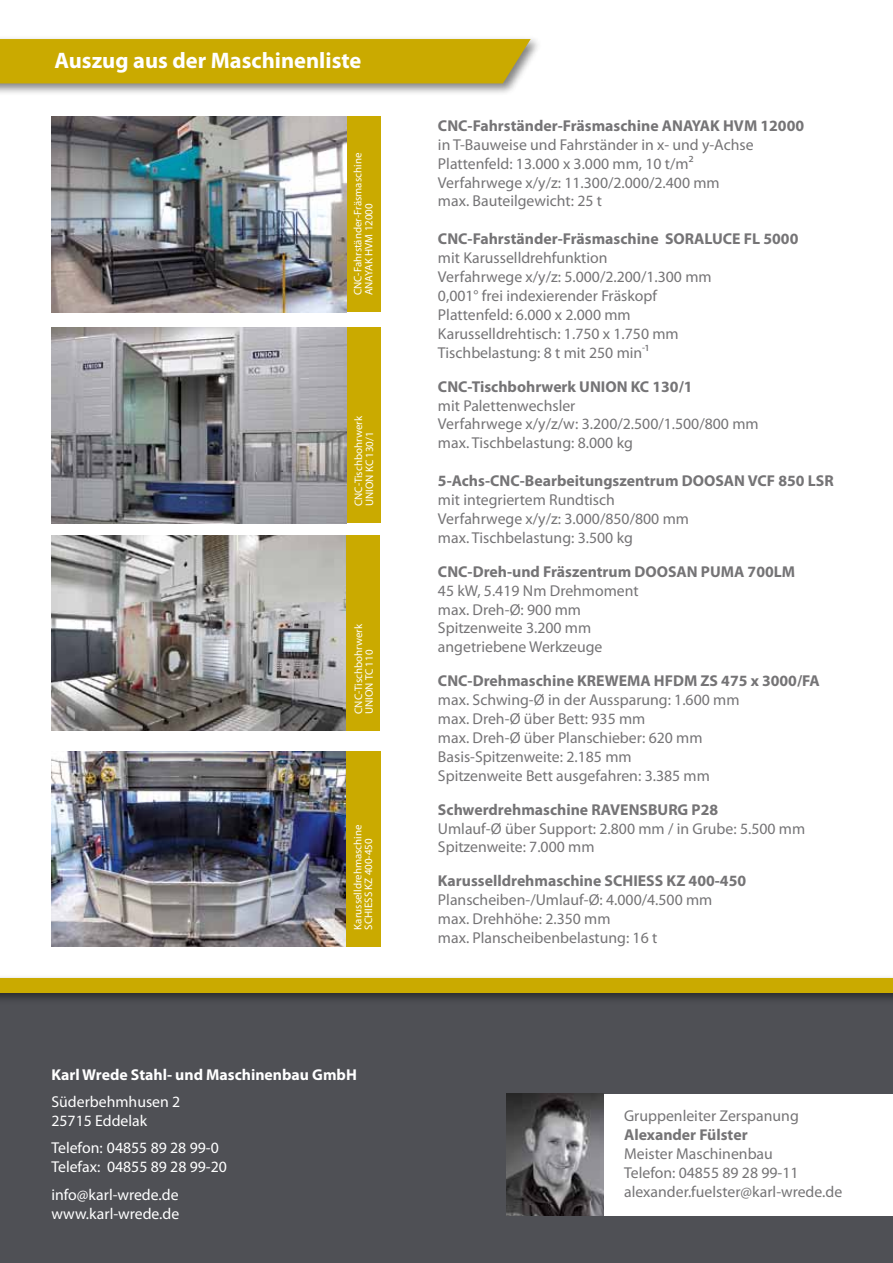
<style>
.page{position:relative;width:893px;height:1263px;background:#fff}
.page>*{position:absolute;margin:0;border:0;box-sizing:border-box;transform-origin:0 0}
.t1{font:700 22.5px "Myriad Pro";color:#fff}
.t2{font:15.75px/18.9px "Myriad Pro";color:#757476}
.t3{font:700 15.75px "Myriad Pro";color:#757476}
.t4{font:15.75px/18.9px "Myriad Pro";color:#fff}
.t5{font:700 15.75px "Myriad Pro";color:#fff}
.t6{font:10.95px/10.9px "Myriad Pro";color:#fff}
</style>
<div class="page">
<div style="left:0;top:985px;width:893px;height:278px;background:#4f5055"></div>
<div style="left:558px;top:1094px;width:335px;height:121px;background:#fff"></div>
<div style="left:0;top:35px;width:542px;height:61px;background:#000;opacity:.49"></div>
<div style="left:0;top:39px;width:531px;height:44px;background:#caaa00"></div>
<div style="left:346px;top:116px;width:34px;height:196px;background:#caaa00"></div>
<div style="left:346px;top:751px;width:34px;height:196px;background:#caaa00"></div>
<img style="left:51px;top:116px;width:295px;height:196px">
<img style="left:51px;top:751px;width:295px;height:196px">
<div style="left:346px;top:535px;width:34px;height:196px;background:#caaa00"></div>
<div style="left:346px;top:327px;width:34px;height:196px;background:#caaa00"></div>
<img style="left:51px;top:535px;width:295px;height:196px">
<img style="left:51px;top:327px;width:295px;height:196px">
<img style="left:507px;top:1094px;width:96px;height:121px">
<div style="left:0;top:974px;width:893px;height:31px;background:#000;opacity:.49"></div>
<div style="left:0;top:978px;width:893px;height:14px;background:#caaa00"></div>
<h1 class="t1" style="left:54px;top:46px;width:309px">Auszug aus der Maschinenliste</h1>
<p class="t6" style="left:352px;top:295px;width:144px;rotate:-90deg">CNC-Fahrständer-Fräsmaschine<br>ANAYAK HVM 12000</p>
<p class="t6" style="left:353px;top:506px;width:92px;rotate:-90deg">CNC-Tischbohrwerk<br>UNION KC 130/1</p>
<p class="t6" style="left:353px;top:714px;width:92px;rotate:-90deg">CNC-Tischbohrwerk<br>UNION TC 110</p>
<p class="t6" style="left:352px;top:930px;width:106px;rotate:-90deg">Karusselldrehmaschine<br>SCHIESS KZ 400-450</p>
<p class="t5" style="left:51px;top:1065px;width:307px">Karl Wrede Stahl- und Maschinenbau GmbH</p>
<p class="t4" style="left:51px;top:1092px;width:130px">Süderbehmhusen 2<br>25715 Eddelak</p>
<p class="t4" style="left:51px;top:1138px;width:177px">Telefon: 04855 89 28 99-0<br>Telefax: 04855 89 28 99-20</p>
<p class="t4" style="left:51px;top:1185px;width:129px">info@karl-wrede.de www.karl-wrede.de</p>
<p class="t3" style="left:438px;top:115px;width:368px">CNC-Fahrständer-Fräsmaschine ANAYAK HVM 12000</p>
<p class="t2" style="left:438px;top:135px;width:317px">in T-Bauweise und Fahrständer in x- und y-Achse Plattenfeld: 13.000 x 3.000 mm, 10 t/m2<br>Verfahrwege x/y/z: 11.300/2.000/2.400 mm max. Bauteilgewicht: 25 t</p>
<p class="t3" style="left:438px;top:229px;width:362px">CNC-Fahrständer-Fräsmaschine SORALUCE FL 5000</p>
<p class="t2" style="left:438px;top:248px;width:275px">mit Karusselldrehfunktion<br>Verfahrwege x/y/z: 5.000/2.200/1.300 mm 0,001° frei indexierender Fräskopf Plattenfeld: 6.000 x 2.000 mm Karusselldrehtisch: 1.750 x 1.750 mm Tischbelastung: 8 t mit 250 min-1</p>
<p class="t3" style="left:438px;top:376px;width:256px">CNC-Tischbohrwerk UNION KC 130/1</p>
<p class="t2" style="left:438px;top:395px;width:322px">mit Palettenwechsler<br>Verfahrwege x/y/z/w: 3.200/2.500/1.500/800 mm max. Tischbelastung: 8.000 kg</p>
<p class="t3" style="left:438px;top:470px;width:397px">5-Achs-CNC-Bearbeitungszentrum DOOSAN VCF 850 LSR</p>
<p class="t2" style="left:438px;top:490px;width:252px">mit integriertem Rundtisch<br>Verfahrwege x/y/z: 3.000/850/800 mm max. Tischbelastung: 3.500 kg</p>
<p class="t3" style="left:438px;top:561px;width:359px">CNC-Dreh-und Fräszentrum DOOSAN PUMA 700LM</p>
<p class="t2" style="left:438px;top:581px;width:202px">45 kW, 5.419 Nm Drehmoment max. Dreh-Ø: 900 mm<br>Spitzenweite 3.200 mm angetriebene Werkzeuge</p>
<p class="t3" style="left:438px;top:671px;width:383px">CNC-Drehmaschine KREWEMA HFDM ZS 475 x 3000/FA</p>
<p class="t2" style="left:438px;top:690px;width:303px">max. Schwing-Ø in der Aussparung: 1.600 mm max. Dreh-Ø über Bett: 935 mm<br>max. Dreh-Ø über Planschieber: 620 mm Basis-Spitzenweite: 2.185 mm<br>Spitzenweite Bett ausgefahren: 3.385 mm</p>
<p class="t3" style="left:438px;top:799px;width:282px">Schwerdrehmaschine RAVENSBURG P28</p>
<p class="t2" style="left:438px;top:818px;width:369px">Umlauf-Ø über Support: 2.800 mm / in Grube: 5.500 mm<br>Spitzenweite: 7.000 mm</p>
<p class="t3" style="left:438px;top:871px;width:310px">Karusselldrehmaschine SCHIESS KZ 400-450</p>
<p class="t2" style="left:438px;top:890px;width:276px">Planscheiben-/Umlauf-Ø: 4.000/4.500 mm max. Drehhöhe: 2.350 mm<br>max. Planscheibenbelastung: 16 t</p>
<p class="t2" style="left:624px;top:1106px;width:176px">Gruppenleiter Zerspanung</p>
<p class="t3" style="left:624px;top:1125px;width:125px">Alexander Fülster</p>
<p class="t2" style="left:624px;top:1144px;width:220px">Meister Maschinenbau<br>Telefon: 04855 89 28 99-11 alexander.fuelster@karl-wrede.de</p>
</div>
